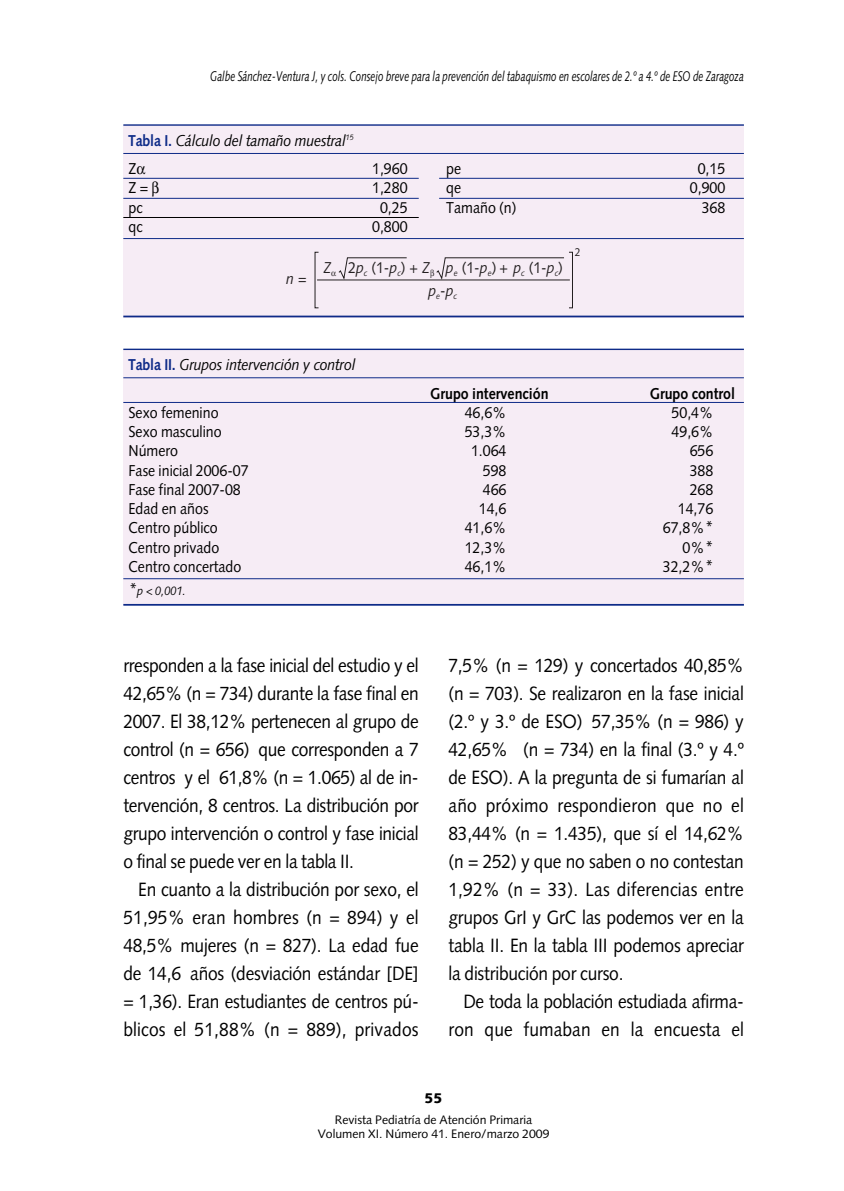
<style>
.page{position:relative;width:844px;height:1191px;background:#fff}
.page>*{position:absolute;margin:0;border:0;box-sizing:border-box;transform-origin:0 0}
.t1{font:19.25px/28px "Syntax";letter-spacing:-.01em;color:#000;text-align:justify;scale:.9 1}
.t2{font:15.75px "Syntax";color:#000;scale:.9 1}
.t3{font:italic 15.75px "Syntax";letter-spacing:-.015em;color:#000;scale:.9 1}
.t4{font:15.75px/23.1px "Syntax";color:#231f20;scale:.9 1}
.t5{font:700 15.75px "Syntax";color:#000;scale:.9 1}
.t6{font:italic 15.75px "Syntax";color:#231f20;scale:.9 1}
.t7{font:italic 14px "Syntax";color:#000;scale:.7 1}
.t8{font:900 14px "Syntax";color:#000}
.t9{font:12.25px/14px "Syntax";color:#000;text-align:center}
.t10{font:italic 12.25px "Syntax";color:#000;scale:.9 1}
.t11{font:11.38px "Syntax";color:#231f20;scale:.9 1}
.s1{font-weight:700;font-style:normal;color:#0e2b88}
.s2{font-style:normal}
.s3{font-style:italic}
.s4{font-style:italic;font-size:17.5px}
.s5{font-size:17.5px}
</style>
<div class="page">
<div style="left:123px;top:349px;width:620px;height:256px;background:#f6ecf5"></div>
<hr style="left:123px;top:349px;width:620px;height:1px;background:#0e2b88">
<hr style="left:123px;top:377px;width:620px;height:1px;background:#0e2b88">
<hr style="left:123px;top:604px;width:620px;height:1px;background:#0e2b88">
<hr style="left:123px;top:578px;width:620px;height:1px;background:#0e2b88">
<hr style="left:123px;top:402px;width:620px;height:1px;background:#0e2b88">
<div style="left:123px;top:125px;width:620px;height:192px;background:#f6ecf5"></div>
<hr style="left:123px;top:124px;width:620px;height:2px;background:#0e2b88">
<hr style="left:123px;top:153px;width:620px;height:1px;background:#0e2b88">
<hr style="left:123px;top:316px;width:620px;height:1px;background:#0e2b88">
<hr style="left:123px;top:178px;width:295px;height:1px;background:#0e2b88">
<hr style="left:439px;top:178px;width:304px;height:1px;background:#0e2b88">
<hr style="left:123px;top:198px;width:295px;height:1px;background:#0e2b88">
<hr style="left:439px;top:198px;width:304px;height:1px;background:#0e2b88">
<hr style="left:123px;top:217px;width:295px;height:1px;background:#000">
<hr style="left:123px;top:238px;width:620px;height:1px;background:#0e2b88">
<hr style="left:317px;top:280px;width:252px;height:1px;background:#231f20">
<svg style="left:331px;top:257px;width:76px;height:23px"></svg>
<svg style="left:430px;top:257px;width:134px;height:23px"></svg>
<p class="t7" style="left:210px;top:70px;width:763px">Galbe Sánchez-Ventura J, y cols. Consejo breve para la prevención del tabaquismo en escolares de 2.º a 4.º de ESO de Zaragoza</p>
<p class="t3" style="left:128px;top:134px;width:252px"><span class="s1">Tabla I.</span> Cálculo del tamaño muestral<sup>15</sup></p>
<p class="t2" style="left:128px;top:162px;width:10px">Z</p>
<p class="t2" style="left:372px;top:162px;width:41px">1,960</p>
<p class="t2" style="left:128px;top:182px;width:23px">Z =</p>
<p class="t2" style="left:372px;top:182px;width:41px">1,280</p>
<p class="t2" style="left:128px;top:201px;width:17px">pc</p>
<p class="t2" style="left:380px;top:201px;width:32px">0,25</p>
<p class="t2" style="left:128px;top:220px;width:17px">qc</p>
<p class="t2" style="left:372px;top:220px;width:41px">0,800</p>
<p class="t2" style="left:446px;top:162px;width:18px">pe</p>
<p class="t2" style="left:697px;top:162px;width:32px">0,15</p>
<p class="t2" style="left:446px;top:182px;width:18px">qe</p>
<p class="t2" style="left:689px;top:182px;width:41px">0,900</p>
<p class="t2" style="left:446px;top:201px;width:80px">Tamaño (n)</p>
<p class="t2" style="left:701px;top:201px;width:28px">368</p>
<p class="t11" style="left:574px;top:247px;width:8px">2</p>
<p class="t6" style="left:286px;top:272px;width:24px">n <span class="s2">=</span></p>
<p class="t4" style="left:323px;top:257px;width:120px"><span class="s3">Z</span> 2<span class="s3">p</span><sub>c</sub> (1-<span class="s3">p</span><sub>c</sub>) + <span class="s3">Z</span></p>
<p class="t4" style="left:428px;top:257px;width:151px;text-indent:17px"><span class="s3">p</span><sub>e</sub> (1-<span class="s3">p</span><sub>e</sub>) <span class="s3">p</span><sub>c</sub> (1-<span class="s3">p</span><sub>c</sub>) <span class="s3">p</span><sub>e</sub>-<span class="s3">p</span><sub>c</sub></p>
<p class="t4" style="left:499px;top:257px;width:11px">+</p>
<p class="t3" style="left:128px;top:358px;width:254px"><span class="s1">Tabla II.</span> Grupos intervención y control</p>
<p class="t5" style="left:430px;top:387px;width:133px">Grupo intervención</p>
<p class="t5" style="left:649px;top:387px;width:96px">Grupo control</p>
<p class="t2" style="left:128px;top:406px;width:101px">Sexo femenino</p>
<p class="t2" style="left:464px;top:406px;width:48px">46,6%</p>
<p class="t2" style="left:671px;top:406px;width:48px">50,4%</p>
<p class="t2" style="left:128px;top:425px;width:105px">Sexo masculino</p>
<p class="t2" style="left:464px;top:425px;width:48px">53,3%</p>
<p class="t2" style="left:671px;top:425px;width:48px">49,6%</p>
<p class="t2" style="left:128px;top:444px;width:57px">Número</p>
<p class="t2" style="left:471px;top:444px;width:41px">1.064</p>
<p class="t2" style="left:689px;top:444px;width:28px">656</p>
<p class="t2" style="left:128px;top:464px;width:135px">Fase inicial 2006-07</p>
<p class="t2" style="left:482px;top:464px;width:28px">598</p>
<p class="t2" style="left:689px;top:464px;width:28px">388</p>
<p class="t2" style="left:128px;top:483px;width:126px">Fase final 2007-08</p>
<p class="t2" style="left:482px;top:483px;width:28px">466</p>
<p class="t2" style="left:689px;top:483px;width:28px">268</p>
<p class="t2" style="left:128px;top:502px;width:90px">Edad en años</p>
<p class="t2" style="left:478px;top:502px;width:32px">14,6</p>
<p class="t2" style="left:677px;top:502px;width:41px">14,76</p>
<p class="t2" style="left:128px;top:521px;width:101px">Centro público</p>
<p class="t2" style="left:464px;top:521px;width:48px">41,6%</p>
<p class="t2" style="left:662px;top:521px;width:58px">67,8%<span class="s4">*</span></p>
<p class="t2" style="left:128px;top:541px;width:102px">Centro privado</p>
<p class="t2" style="left:464px;top:541px;width:48px">12,3%</p>
<p class="t2" style="left:682px;top:541px;width:36px">0%<span class="s4">*</span></p>
<p class="t2" style="left:128px;top:560px;width:127px">Centro concertado</p>
<p class="t2" style="left:464px;top:560px;width:48px">46,1%</p>
<p class="t2" style="left:662px;top:560px;width:58px">32,2%<span class="s4">*</span></p>
<p class="t10" style="left:128px;top:585px;width:65px"><span class="s5">*</span>p &lt; 0,001.</p>
<p class="t1" style="left:123px;top:652px;width:329px">rresponden a la fase inicial del estudio y el 42,65% (n = 734) durante la fase final en 2007. El 38,12% pertenecen al grupo de control (n = 656) que corresponden a 7 centros y el 61,8% (n = 1.065) al de in&shy;tervención, 8 centros. La distribución por grupo intervención o control y fase inicial o final se puede ver en la tabla II.</p>
<p class="t1" style="left:123px;top:876px;width:329px;text-indent:15px">En cuanto a la distribución por sexo, el 51,95% eran hombres (n = 894) y el 48,5% mujeres (n = 827). La edad fue de 14,6 años (desviación estándar [DE] = 1,36). Eran estudiantes de centros pú&shy;blicos el 51,88% (n = 889), privados</p>
<p class="t1" style="left:448px;top:652px;width:329px">7,5% (n = 129) y concertados 40,85% (n = 703). Se realizaron en la fase inicial (2.º y 3.º de ESO) 57,35% (n = 986) y 42,65% (n = 734) en la final (3.º y 4.º de ESO). A la pregunta de si fumarían al año próximo respondieron que no el 83,44% (n = 1.435), que sí el 14,62% (n = 252) y que no saben o no contestan 1,92% (n = 33). Las diferencias entre grupos GrI y GrC las podemos ver en la tabla II. En la tabla III podemos apreciar la distribución por curso.</p>
<p class="t1" style="left:448px;top:988px;width:329px;text-align:right">De toda la población estudiada afirma&shy;ron que fumaban en la encuesta el</p>
<p class="t8" style="left:424px;top:1092px;width:20px">55</p>
<p class="t9" style="left:317px;top:1113px;width:233px">Revista Pediatría de Atención Primaria<br>Volumen XI. Número 41. Enero/marzo 2009</p>
</div>
